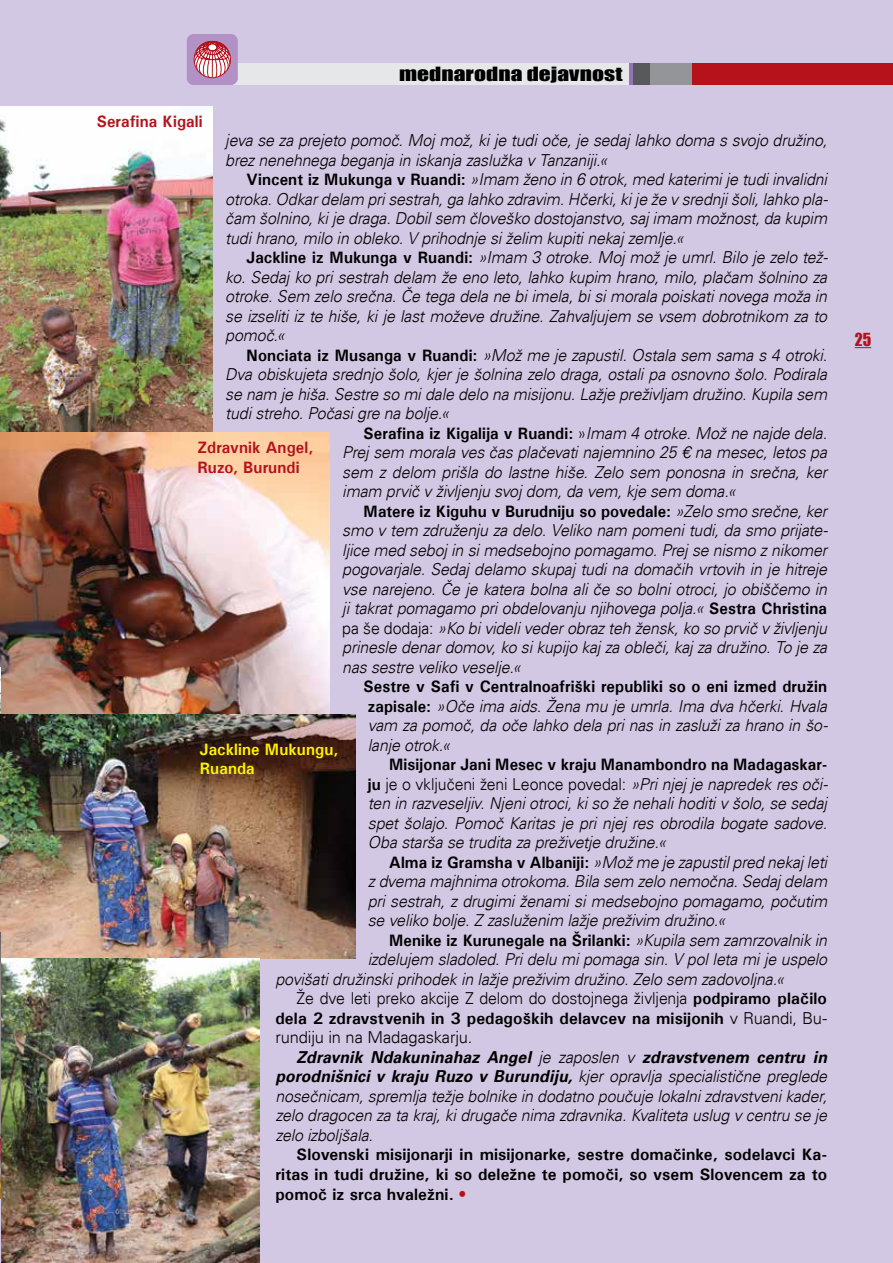
<style>
.page{position:relative;width:893px;height:1263px;background:#d3c8e3}
.page>*{position:absolute;margin:0;border:0;box-sizing:border-box;transform-origin:0 0}
.t1{font:18px "Impact";letter-spacing:.005em;color:#000;scale:1.3 1}
.t2{font:18px "Impact";color:#b5121b}
.t3{font:italic 300 16.5px/19.5px "Univers";letter-spacing:-.01em;color:#000;text-align:justify;scale:.96 1}
.t4{font:700 16.5px/19.6px "Univers";letter-spacing:.005em;color:#000;text-align:justify}
.t5{font:700 16.5px "Univers";letter-spacing:.005em;color:#000;scale:.96 1}
.t6{font:300 16.5px "Univers";letter-spacing:-.01em;color:#000;scale:.96 1}
.t7{font:italic 700 16.5px "Univers";letter-spacing:.005em;color:#000;scale:.96 1}
.t8{font:700 16.5px/19.5px "Univers";letter-spacing:.005em;color:#b5121b;scale:.96 1}
.t9{font:300 16.5px "Univers";letter-spacing:-.01em;color:#000}
.t10{font:700 16.5px/19.5px "Univers";letter-spacing:.005em;color:#fff200;scale:.96 1}
.s1{font-weight:700;font-style:normal}
.s2{font-style:normal}
.s3{font-weight:300;font-style:italic}
.s4{font-weight:700}
.s5{font-weight:300}
.s6{font-weight:300;font-size:16.65px;color:#b5121b}
</style>
<div class="page">
<svg style="left:855px;top:347px;width:17px;height:2px"></svg>
<div style="left:225px;top:64px;width:668px;height:21px;background:#e6e7e8"></div>
<div style="left:633px;top:64px;width:260px;height:21px;background:#58595b"></div>
<div style="left:650px;top:64px;width:243px;height:21px;background:#939598"></div>
<div style="left:693px;top:64px;width:200px;height:21px;background:#b5121b"></div>
<div style="left:187px;top:34px;width:51px;height:51px;background:#b292c4;border-radius:7px"></div>
<svg style="left:193px;top:41px;width:38px;height:37px"></svg>
<img style="left:0;top:106px;width:213px;height:326px">
<img style="left:0;top:433px;width:330px;height:281px">
<img style="left:0;top:668px;width:1px;height:531px">
<img style="left:0;top:714px;width:355px;height:244px">
<img style="left:2px;top:958px;width:257px;height:305px">
<p class="t8" style="left:97px;top:111px;width:112px">Serafina Kigali</p>
<p class="t1" style="left:399px;top:60px;width:173px">mednarodna dejavnost</p>
<p class="t3" style="left:225px;top:131px;width:628px">jeva se za prejeto pomoč. Moj mož, ki je tudi oče, je sedaj lahko doma s svojo družino, brez nenehnega beganja in iskanja zaslužka v Tanzaniji.«</p>
<p class="t3" style="left:225px;top:170px;width:629px;text-indent:21px"><span class="s1">Vincent iz Mukunga v Ruandi:</span> »Imam ženo in 6 otrok, med katerimi je tudi invalidni otroka. Odkar delam pri sestrah, ga lahko zdravim. Hčerki, ki je že v srednji šoli, lahko pla&shy;čam šolnino, ki je draga. Dobil sem človeško dostojanstvo, saj imam možnost, da kupim tudi hrano, milo in obleko. V prihodnje si želim kupiti nekaj zemlje.«</p>
<p class="t3" style="left:225px;top:248px;width:629px;text-indent:21px"><span class="s1">Jackline iz Mukunga v Ruandi:</span> »Imam 3 otroke. Moj mož je umrl. Bilo je zelo tež&shy;ko. Sedaj ko pri sestrah delam že eno leto, lahko kupim hrano, milo, plačam šolnino za otroke. Sem zelo srečna. Če tega dela ne bi imela, bi si morala poiskati novega moža in se izseliti iz te hiše, ki je last moževe družine. Zahvaljujem se vsem dobrotnikom za to pomoč.«</p>
<p class="t3" style="left:247px;top:345px;width:606px"><span class="s1">Nonciata iz Musanga v Ruandi:</span> »Mož me je zapustil. Ostala sem sama s 4 otroki.</p>
<p class="t3" style="left:225px;top:365px;width:628px">Dva obiskujeta srednjo šolo, kjer je šolnina zelo draga, ostali pa osnovno šolo. Podirala</p>
<p class="t3" style="left:225px;top:384px;width:628px">se nam je hiša. Sestre so mi dale delo na misijonu. Lažje preživljam družino. Kupila sem</p>
<p class="t3" style="left:225px;top:404px;width:236px">tudi streho. Počasi gre na bolje.«</p>
<p class="t3" style="left:364px;top:423px;width:484px"><span class="s1">Serafina iz Kigalija v Ruandi:</span> <span class="s2">»</span>Imam 4 otroke. Mož ne najde dela.</p>
<p class="t3" style="left:342px;top:443px;width:506px">Prej sem morala ves čas plačevati najemnino 25 € na mesec, letos pa</p>
<p class="t3" style="left:342px;top:462px;width:506px">sem z delom prišla do lastne hiše. Zelo sem ponosna in srečna, ker</p>
<p class="t3" style="left:342px;top:482px;width:412px">imam prvič v življenju svoj dom, da vem, kje sem doma.«</p>
<p class="t5" style="left:364px;top:500px;width:484px">Matere iz Kiguhu v Burudniju so povedale: <span class="s3">»Zelo smo srečne, ker</span></p>
<p class="t3" style="left:342px;top:521px;width:507px">smo v tem združenju za delo. Veliko nam pomeni tudi, da smo prijate-</p>
<p class="t3" style="left:342px;top:540px;width:506px">ljice med seboj in si medsebojno pomagamo. Prej se nismo z nikomer</p>
<p class="t3" style="left:342px;top:560px;width:506px">pogovarjale. Sedaj delamo skupaj tudi na domačih vrtovih in je hitreje</p>
<p class="t3" style="left:342px;top:579px;width:506px">vse narejeno. Če je katera bolna ali če so bolni otroci, jo obiščemo in</p>
<p class="t3" style="left:342px;top:599px;width:506px">ji takrat pomagamo pri obdelovanju njihovega polja.« <span class="s1">Sestra Christina</span></p>
<p class="t3" style="left:342px;top:618px;width:506px"><span class="s2">pa še dodaja:</span> »Ko bi videli veder obraz teh žensk, ko so prvič v življenju</p>
<p class="t3" style="left:342px;top:638px;width:506px">prinesle denar domov, ko si kupijo kaj za obleči, kaj za družino. To je za</p>
<p class="t3" style="left:342px;top:657px;width:188px">nas sestre veliko veselje.«</p>
<p class="t3" style="left:364px;top:677px;width:485px"><span class="s1">Sestre v Safi v Centralnoafriški republiki so o eni izmed družin zapisale:</span> »Oče ima aids. Žena mu je umrla. Ima dva hčerki. Hvala vam za pomoč, da oče lahko dela pri nas in zasluži za hrano in šo&shy;lanje otrok.«</p>
<p class="t3" style="left:368px;top:755px;width:481px;text-indent:21px"><span class="s1">Misijonar Jani Mesec v kraju Manambondro na Madagaskar&shy;ju</span> <span class="s2">je o vključeni ženi Leonce povedal:</span> »Pri njej je napredek res oči&shy;ten in razveseljiv. Njeni otroci, ki so že nehali hoditi v šolo, se sedaj spet šolajo. Pomoč Karitas je pri njej res obrodila bogate sadove.<br>Oba starša se trudita za preživetje družine.«</p>
<p class="t3" style="left:368px;top:852px;width:480px;text-indent:21px"><span class="s1">Alma iz Gramsha v Albaniji:</span> »Mož me je zapustil pred nekaj leti z dvema majhnima otrokoma. Bila sem zelo nemočna. Sedaj delam pri sestrah, z drugimi ženami si medsebojno pomagamo, počutim se veliko bolje. Z zasluženim lažje preživim družino.«</p>
<p class="t5" style="left:389px;top:929px;width:458px">Menike iz Kurunegale na Šrilanki: <span class="s3">»Kupila sem zamrzovalnik in</span></p>
<p class="t3" style="left:368px;top:950px;width:480px">izdelujem sladoled. Pri delu mi pomaga sin. V pol leta mi je uspelo</p>
<p class="t3" style="left:275px;top:969px;width:532px">povišati družinski prihodek in lažje preživim družino. Zelo sem zadovoljna.«</p>
<p class="t6" style="left:297px;top:988px;width:554px">Že dve leti preko akcije Z delom do dostojnega življenja <span class="s4">podpiramo plačilo</span></p>
<p class="t4" style="left:275px;top:1008px;width:553px">dela 2 zdravstvenih in 3 pedagoških delavcev na misijonih <span class="s5">v Ruandi, Bu-</span></p>
<p class="t9" style="left:275px;top:1027px;width:199px">rundiju in na Madagaskarju.</p>
<p class="t7" style="left:297px;top:1047px;width:554px">Zdravnik Ndakuninahaz Angel <span class="s5">je zaposlen v</span> zdravstvenem centru in</p>
<p class="t3" style="left:275px;top:1067px;width:576px"><span class="s4">porodnišnici v kraju Ruzo v Burundiju,</span> kjer opravlja specialistične preglede</p>
<p class="t3" style="left:275px;top:1086px;width:576px">nosečnicam, spremlja težje bolnike in dodatno poučuje lokalni zdravstveni kader,</p>
<p class="t3" style="left:275px;top:1106px;width:576px">zelo dragocen za ta kraj, ki drugače nima zdravnika. Kvaliteta uslug v centru se je</p>
<p class="t3" style="left:275px;top:1125px;width:103px">zelo izboljšala.</p>
<p class="t4" style="left:275px;top:1144px;width:553px;text-indent:21px">Slovenski misijonarji in misijonarke, sestre domačinke, sodelavci Ka&shy;ritas in tudi družine, ki so deležne te pomoči, so vsem Slovencem za to pomoč iz srca hvaležni. <span class="s6">•</span></p>
<p class="t8" style="left:198px;top:437px;width:122px">Zdravnik Angel,<br>Ruzo, Burundi</p>
<p class="t10" style="left:200px;top:739px;width:146px">Jackline Mukungu,<br>Ruanda</p>
<p class="t2" style="left:855px;top:326px;width:20px">25</p>
</div>
